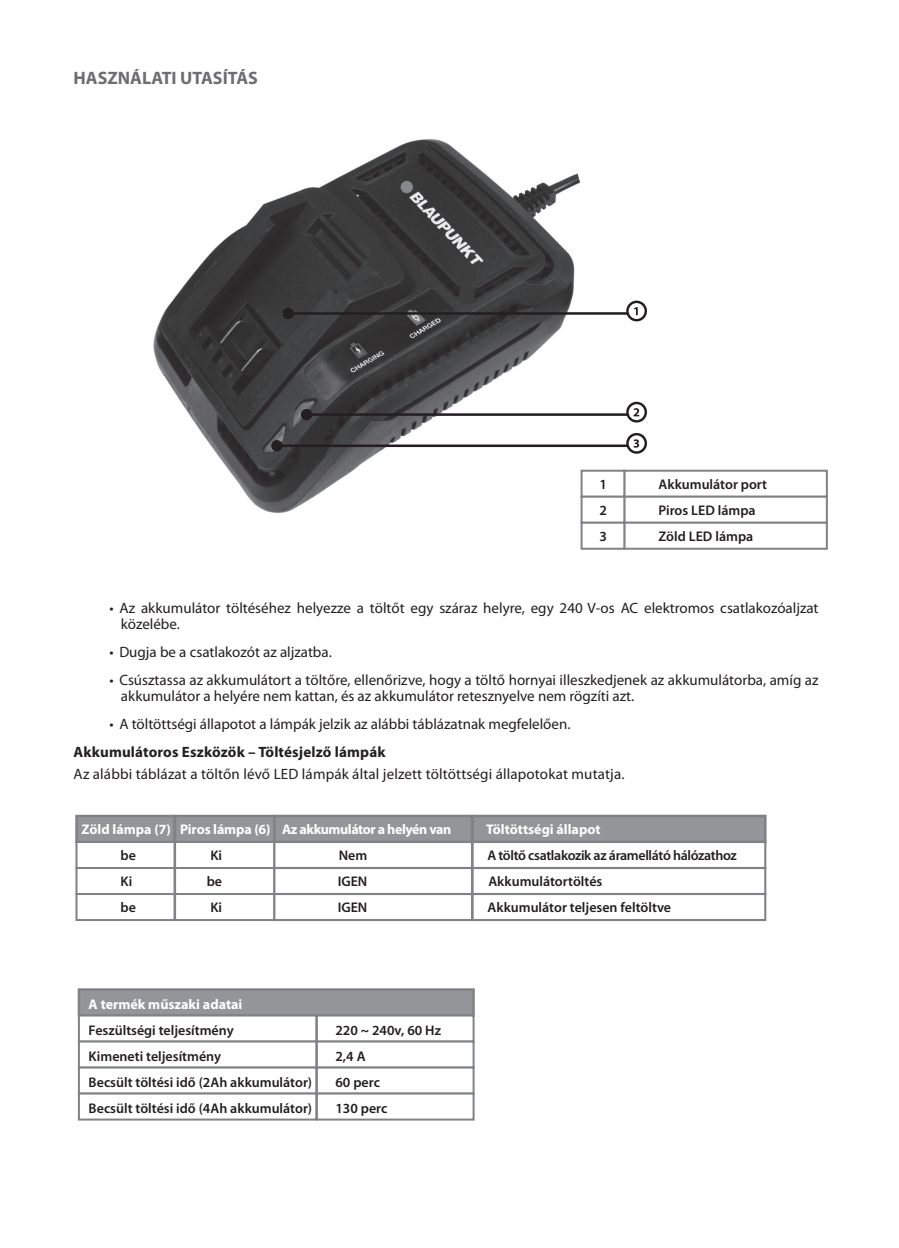
<style>
.page{position:relative;width:899px;height:1248px;background:#fff}
.page>*{position:absolute;margin:0;border:0;box-sizing:border-box;transform-origin:0 0}
.t1{font:700 18px "Myriad Pro";color:#6d6e71}
.t2{font:15px/16px "Myriad Pro";color:#231f20}
.t3{font:700 15px "Myriad Pro";letter-spacing:.01em;color:#231f20}
.t4{font:600 14px "Myriad Pro";color:#231f20}
.t5{font:700 14px "Myriad Pro";letter-spacing:-.03em;color:#fff}
.t6{font:600 14px "Myriad Pro";letter-spacing:-.025em;color:#231f20}
.t7{font:700 14px "Myriad Pro";color:#fff}
</style>
<div class="page">
<div style="left:623px;top:469px;width:204px;height:28px;border:2px solid #808285"></div>
<div style="left:623px;top:495px;width:204px;height:28px;border:2px solid #808285"></div>
<div style="left:623px;top:521px;width:204px;height:28px;border:2px solid #808285"></div>
<div style="left:580px;top:469px;width:45px;height:28px;border:2px solid #808285"></div>
<div style="left:580px;top:495px;width:45px;height:28px;border:2px solid #808285"></div>
<div style="left:580px;top:521px;width:45px;height:28px;border:2px solid #808285"></div>
<div style="left:76px;top:816px;width:98px;height:26px;background:#939598"></div>
<div style="left:75px;top:814px;width:101px;height:29px;border:2px solid #808285"></div>
<div style="left:175px;top:816px;width:99px;height:26px;background:#939598"></div>
<div style="left:174px;top:814px;width:101px;height:29px;border:2px solid #808285"></div>
<div style="left:75px;top:841px;width:100px;height:28px;border:2px solid #808285"></div>
<div style="left:75px;top:867px;width:100px;height:27px;border:2px solid #808285"></div>
<div style="left:75px;top:892px;width:100px;height:28px;border:2px solid #808285"></div>
<div style="left:174px;top:841px;width:101px;height:28px;border:2px solid #808285"></div>
<div style="left:174px;top:867px;width:101px;height:27px;border:2px solid #808285"></div>
<div style="left:174px;top:892px;width:101px;height:28px;border:2px solid #808285"></div>
<div style="left:274px;top:816px;width:198px;height:26px;background:#939598"></div>
<div style="left:273px;top:814px;width:200px;height:29px;border:3px solid #808285"></div>
<div style="left:472px;top:816px;width:293px;height:26px;background:#939598"></div>
<div style="left:471px;top:814px;width:295px;height:29px;border:3px solid #808285"></div>
<div style="left:273px;top:840px;width:200px;height:29px;border:2px solid #808285"></div>
<div style="left:273px;top:866px;width:200px;height:29px;border:2px solid #808285"></div>
<div style="left:273px;top:892px;width:200px;height:29px;border:2px solid #808285"></div>
<div style="left:471px;top:840px;width:295px;height:29px;border:2px solid #808285"></div>
<div style="left:471px;top:866px;width:295px;height:29px;border:2px solid #808285"></div>
<div style="left:471px;top:892px;width:295px;height:29px;border:2px solid #808285"></div>
<div style="left:79px;top:989px;width:394px;height:26px;background:#939598"></div>
<div style="left:78px;top:988px;width:397px;height:28px;border:2px solid #808285"></div>
<div style="left:78px;top:1014px;width:239px;height:28px;border:2px solid #808285"></div>
<div style="left:78px;top:1040px;width:239px;height:28px;border:2px solid #808285"></div>
<div style="left:78px;top:1066px;width:239px;height:28px;border:2px solid #808285"></div>
<div style="left:316px;top:1014px;width:158px;height:28px;border:2px solid #808285"></div>
<div style="left:316px;top:1040px;width:158px;height:28px;border:2px solid #808285"></div>
<div style="left:316px;top:1066px;width:158px;height:28px;border:2px solid #808285"></div>
<div style="left:78px;top:1092px;width:239px;height:28px;border:2px solid #808285"></div>
<div style="left:316px;top:1092px;width:158px;height:28px;border:2px solid #808285"></div>
<img style="left:153px;top:139px;width:440px;height:398px">
<hr style="left:288px;top:312px;width:348px;height:3px;background:#231f20">
<div style="left:282px;top:308px;width:12px;height:11px;background:#231f20;border-radius:50%"></div>
<svg style="left:626px;top:300px;width:21px;height:21px"></svg>
<hr style="left:306px;top:413px;width:330px;height:3px;background:#231f20">
<div style="left:301px;top:409px;width:11px;height:11px;background:#231f20;border-radius:50%"></div>
<svg style="left:626px;top:402px;width:21px;height:20px"></svg>
<hr style="left:276px;top:444px;width:360px;height:3px;background:#231f20">
<div style="left:271px;top:440px;width:11px;height:11px;background:#231f20;border-radius:50%"></div>
<svg style="left:626px;top:433px;width:21px;height:20px"></svg>
<p class="t1" style="left:73px;top:69px;width:186px">HASZNÁLATI UTASÍTÁS</p>
<p class="t4" style="left:599px;top:477px;width:9px">1</p>
<p class="t4" style="left:658px;top:477px;width:110px">Akkumulátor port</p>
<p class="t4" style="left:599px;top:503px;width:9px">2</p>
<p class="t4" style="left:658px;top:503px;width:99px">Piros LED lámpa</p>
<p class="t4" style="left:599px;top:529px;width:9px">3</p>
<p class="t4" style="left:658px;top:529px;width:96px">Zöld LED lámpa</p>
<p class="t2" style="left:121px;top:600px;width:699px;text-indent:-12px">• Az akkumulátor töltéséhez helyezze a töltőt egy száraz helyre, egy 240 V-os AC elektromos csatlakozóaljzat közelébe.</p>
<p class="t2" style="left:109px;top:644px;width:224px">• Dugja be a csatlakozót az aljzatba.</p>
<p class="t2" style="left:121px;top:672px;width:699px;text-indent:-12px">• Csúsztassa az akkumulátort a töltőre, ellenőrizve, hogy a töltő hornyai illeszkedjenek az akkumulátorba, amíg az akkumulátor a helyére nem kattan, és az akkumulátor retesznyelve nem rögzíti azt.</p>
<p class="t2" style="left:109px;top:716px;width:462px">• A töltöttségi állapotot a lámpák jelzik az alábbi táblázatnak megfelelően.</p>
<p class="t3" style="left:73px;top:744px;width:314px">Akkumulátoros Eszközök – Töltésjelző lámpák</p>
<p class="t2" style="left:73px;top:766px;width:552px">Az alábbi táblázat a töltőn lévő LED lámpák által jelzett töltöttségi állapotokat mutatja.</p>
<p class="t5" style="left:81px;top:821px;width:371px">Zöld lámpa (7) Piros lámpa (6) Az akkumulátor a helyén van</p>
<p class="t7" style="left:486px;top:821px;width:116px">Töltöttségi állapot</p>
<p class="t4" style="left:121px;top:848px;width:17px">be</p>
<p class="t4" style="left:210px;top:848px;width:13px">Ki</p>
<p class="t4" style="left:339px;top:848px;width:30px">Nem</p>
<p class="t6" style="left:487px;top:848px;width:251px">A töltő csatlakozik az áramellátó hálózathoz</p>
<p class="t4" style="left:121px;top:874px;width:13px">Ki</p>
<p class="t4" style="left:207px;top:874px;width:17px">be</p>
<p class="t4" style="left:338px;top:874px;width:31px">IGEN</p>
<p class="t4" style="left:488px;top:874px;width:115px">Akkumulátortöltés</p>
<p class="t4" style="left:121px;top:900px;width:17px">be</p>
<p class="t4" style="left:210px;top:900px;width:13px">Ki</p>
<p class="t4" style="left:338px;top:900px;width:31px">IGEN</p>
<p class="t4" style="left:487px;top:900px;width:185px">Akkumulátor teljesen feltöltve</p>
<p class="t7" style="left:89px;top:996px;width:155px">A termék műszaki adatai</p>
<p class="t4" style="left:89px;top:1022px;width:146px">Feszültségi teljesítmény</p>
<p class="t4" style="left:335px;top:1022px;width:107px">220 ~ 240v, 60 Hz</p>
<p class="t4" style="left:89px;top:1048px;width:134px">Kimeneti teljesítmény</p>
<p class="t4" style="left:335px;top:1048px;width:32px">2,4 A</p>
<p class="t4" style="left:89px;top:1074px;width:225px">Becsült töltési idő (2Ah akkumulátor)</p>
<p class="t4" style="left:335px;top:1074px;width:46px">60 perc</p>
<p class="t4" style="left:89px;top:1100px;width:225px">Becsült töltési idő (4Ah akkumulátor)</p>
<p class="t4" style="left:335px;top:1100px;width:53px">130 perc</p>
</div>
